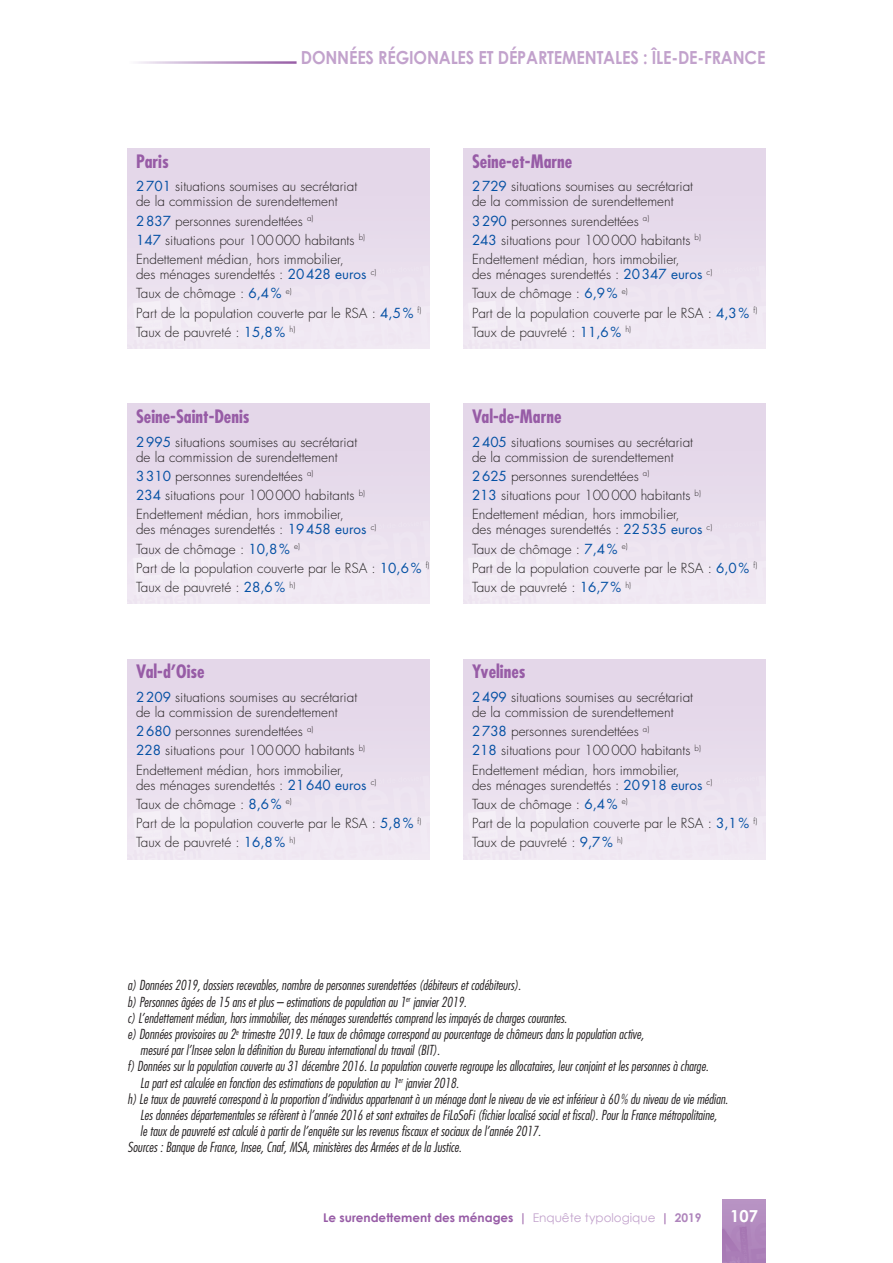
<style>
.page{position:relative;width:893px;height:1263px;background:#fff}
.page>*{position:absolute;margin:0;border:0;box-sizing:border-box;transform-origin:0 0}
.t1{font:700 condensed 18px "Futura Std";color:#975ca6}
.t2{font:700 18px "Century Gothic";letter-spacing:-.01em;color:#c2a2cc;scale:.9 1}
.t3{font:700 16.5px "Century Gothic";color:#fff}
.t4{font:300 13.5px/19.2px "Futura Std";color:#231f20}
.t5{font:italic 300 condensed 13.5px "Futura Std";color:#231f20}
.t6{font:700 12px "Century Gothic";color:#975ca6}
.s1{font-weight:400;color:#0551a4}
.s2{font-weight:400;color:#c2a2cc}
.s3{color:#af85bc}
</style>
<div class="page">
<img style="left:723px;top:1199px;width:42px;height:64px">
<h1 class="t2" style="left:301px;top:44px;width:518px">DONNÉES RÉGIONALES ET DÉPARTEMENTALES : ÎLE-DE-FRANCE</h1>
<h1 class="t1" style="left:136px;top:150px;width:34px">Paris</h1>
<p class="t4" style="left:136px;top:179px;width:223px;line-height:15px"><span class="s1">2701</span> situations soumises au secrétariat de la commission de surendettement</p>
<p class="t4" style="left:136px;top:212px;width:230px"><span class="s1">2837</span> personnes surendettées <sup>a)<br></sup><span class="s1">147</span> situations pour 100000 habitants <sup>b)<br></sup>Endettement médian, hors immobilier,</p>
<p class="t4" style="left:136px;top:265px;width:287px">des ménages surendettés : <span class="s1">20428 euros</span> <sup>c)<br></sup>Taux de chômage : <span class="s1">6,4%</span> <sup>e)<br></sup>Part de la population couverte par le RSA : <span class="s1">4,5%</span> <sup>f)<br></sup>Taux de pauvreté : <span class="s1">15,8%</span> <sup>h)</sup></p>
<h1 class="t1" style="left:136px;top:405px;width:115px">Seine-Saint-Denis</h1>
<p class="t4" style="left:136px;top:435px;width:223px;line-height:15px"><span class="s1">2995</span> situations soumises au secrétariat de la commission de surendettement</p>
<p class="t4" style="left:136px;top:467px;width:230px"><span class="s1">3310</span> personnes surendettées <sup>a)<br></sup><span class="s1">234</span> situations pour 100000 habitants <sup>b)<br></sup>Endettement médian, hors immobilier,</p>
<p class="t4" style="left:136px;top:520px;width:295px">des ménages surendettés : <span class="s1">19458 euros</span> <sup>c)<br></sup>Taux de chômage : <span class="s1">10,8%</span> <sup>e)<br></sup>Part de la population couverte par le RSA : <span class="s1">10,6%</span> <sup>f)<br></sup>Taux de pauvreté : <span class="s1">28,6%</span> <sup>h)</sup></p>
<h1 class="t1" style="left:136px;top:660px;width:70px">Val-d’Oise</h1>
<p class="t4" style="left:136px;top:690px;width:223px;line-height:15px"><span class="s1">2209</span> situations soumises au secrétariat de la commission de surendettement</p>
<p class="t4" style="left:136px;top:722px;width:230px"><span class="s1">2680</span> personnes surendettées <sup>a)<br></sup><span class="s1">228</span> situations pour 100000 habitants <sup>b)<br></sup>Endettement médian, hors immobilier,</p>
<p class="t4" style="left:136px;top:775px;width:287px">des ménages surendettés : <span class="s1">21640 euros</span> <sup>c)<br></sup>Taux de chômage : <span class="s1">8,6%</span> <sup>e)<br></sup>Part de la population couverte par le RSA : <span class="s1">5,8%</span> <sup>f)<br></sup>Taux de pauvreté : <span class="s1">16,8%</span> <sup>h)</sup></p>
<h1 class="t1" style="left:472px;top:150px;width:102px">Seine-et-Marne</h1>
<p class="t4" style="left:472px;top:179px;width:223px;line-height:15px"><span class="s1">2729</span> situations soumises au secrétariat de la commission de surendettement</p>
<p class="t4" style="left:472px;top:212px;width:230px"><span class="s1">3290</span> personnes surendettées <sup>a)<br></sup><span class="s1">243</span> situations pour 100000 habitants <sup>b)<br></sup>Endettement médian, hors immobilier,</p>
<p class="t4" style="left:472px;top:265px;width:287px">des ménages surendettés : <span class="s1">20347 euros</span> <sup>c)<br></sup>Taux de chômage : <span class="s1">6,9%</span> <sup>e)<br></sup>Part de la population couverte par le RSA : <span class="s1">4,3%</span> <sup>f)<br></sup>Taux de pauvreté : <span class="s1">11,6%</span> <sup>h)</sup></p>
<h1 class="t1" style="left:472px;top:405px;width:91px">Val-de-Marne</h1>
<p class="t4" style="left:472px;top:435px;width:223px;line-height:15px"><span class="s1">2405</span> situations soumises au secrétariat de la commission de surendettement</p>
<p class="t4" style="left:472px;top:467px;width:230px"><span class="s1">2625</span> personnes surendettées <sup>a)<br></sup><span class="s1">213</span> situations pour 100000 habitants <sup>b)<br></sup>Endettement médian, hors immobilier,</p>
<p class="t4" style="left:472px;top:520px;width:287px">des ménages surendettés : <span class="s1">22535 euros</span> <sup>c)<br></sup>Taux de chômage : <span class="s1">7,4%</span> <sup>e)<br></sup>Part de la population couverte par le RSA : <span class="s1">6,0%</span> <sup>f)<br></sup>Taux de pauvreté : <span class="s1">16,7%</span> <sup>h)</sup></p>
<h1 class="t1" style="left:472px;top:660px;width:55px">Yvelines</h1>
<p class="t4" style="left:472px;top:690px;width:223px;line-height:15px"><span class="s1">2499</span> situations soumises au secrétariat de la commission de surendettement</p>
<p class="t4" style="left:472px;top:722px;width:230px"><span class="s1">2738</span> personnes surendettées <sup>a)<br></sup><span class="s1">218</span> situations pour 100000 habitants <sup>b)<br></sup>Endettement médian, hors immobilier,</p>
<p class="t4" style="left:472px;top:775px;width:287px">des ménages surendettés : <span class="s1">20918 euros</span> <sup>c)<br></sup>Taux de chômage : <span class="s1">6,4%</span> <sup>e)<br></sup>Part de la population couverte par le RSA : <span class="s1">3,1%</span> <sup>f)<br></sup>Taux de pauvreté : <span class="s1">9,7%</span> <sup>h)</sup></p>
<p class="t5" style="left:128px;top:977px;width:395px">a) Données 2019, dossiers recevables, nombre de personnes surendettées (débiteurs et codébiteurs).</p>
<p class="t5" style="left:128px;top:994px;width:340px">b) Personnes âgées de 15 ans et plus – estimations de population au 1<sup>er</sup> janvier 2019.</p>
<p class="t5" style="left:128px;top:1010px;width:441px">c) L’endettement médian, hors immobilier, des ménages surendettés comprend les impayés de charges courantes.</p>
<p class="t5" style="left:128px;top:1026px;width:518px">e) Données provisoires au 2<sup>e</sup> trimestre 2019. Le taux de chômage correspond au pourcentage de chômeurs dans la population active,</p>
<p class="t5" style="left:140px;top:1042px;width:301px">mesuré par l’Insee selon la définition du Bureau international du travail (BIT).</p>
<p class="t5" style="left:128px;top:1058px;width:582px">f) Données sur la population couverte au 31 décembre 2016. La population couverte regroupe les allocataires, leur conjoint et les personnes à charge.</p>
<p class="t5" style="left:140px;top:1075px;width:320px">La part est calculée en fonction des estimations de population au 1<sup>er</sup> janvier 2018.</p>
<p class="t5" style="left:128px;top:1091px;width:602px">h) Le taux de pauvreté correspond à la proportion d’individus appartenant à un ménage dont le niveau de vie est inférieur à 60% du niveau de vie médian.</p>
<p class="t5" style="left:140px;top:1107px;width:578px">Les données départementales se réfèrent à l’année 2016 et sont extraites de FiLoSoFi (fichier localisé social et fiscal). Pour la France métropolitaine,</p>
<p class="t5" style="left:140px;top:1123px;width:402px">le taux de pauvreté est calculé à partir de l’enquête sur les revenus fiscaux et sociaux de l’année 2017.</p>
<p class="t5" style="left:128px;top:1139px;width:336px">Sources : Banque de France, Insee, Cnaf, MSA, ministères des Armées et de la Justice.</p>
<p class="t6" style="left:323px;top:1208px;width:380px">Le surendettement des ménages | <span class="s2">Enquête typologique</span> | <span class="s3">2019</span></p>
<p class="t3" style="left:730px;top:1203px;width:29px">107</p>
</div>
